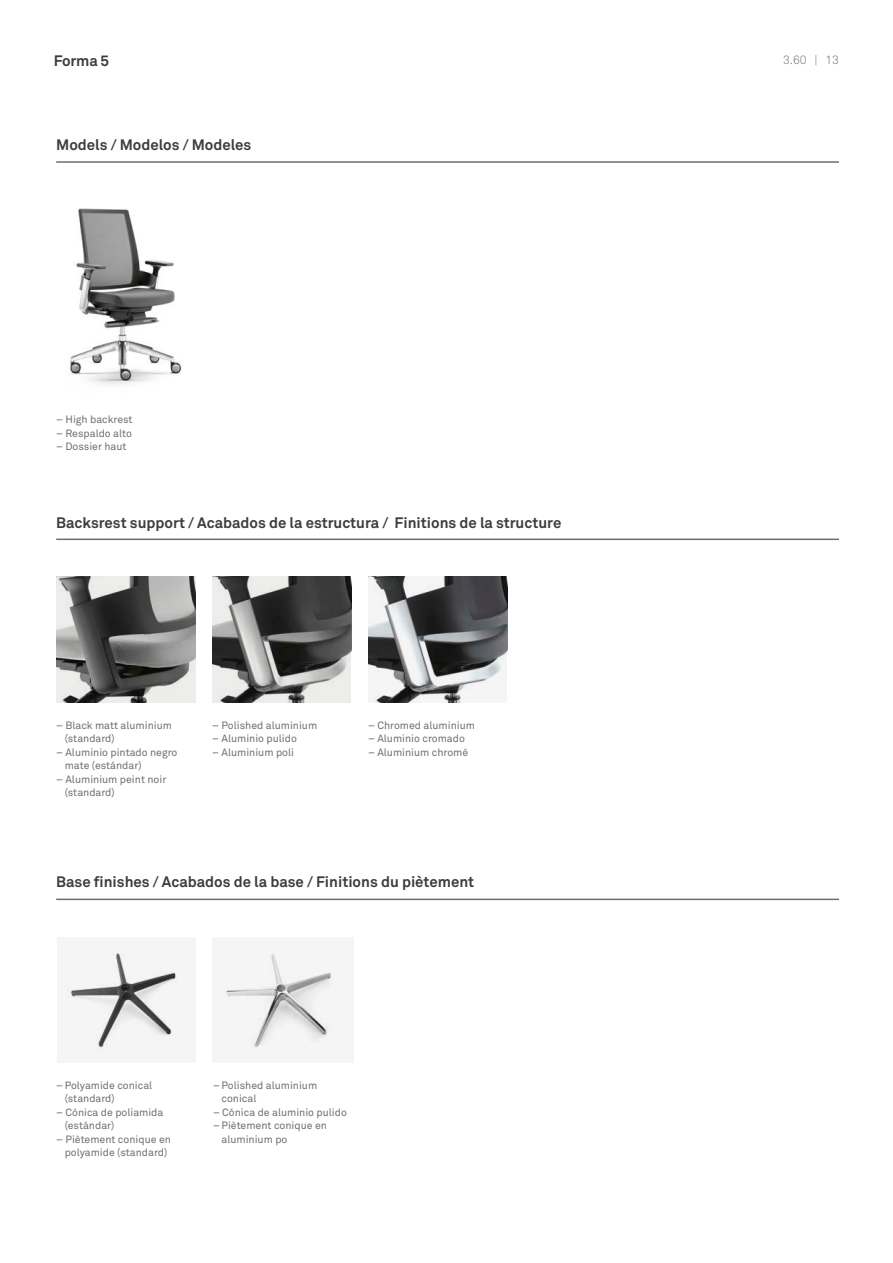
<style>
.page{position:relative;width:893px;height:1263px;background:#fff}
.page>*{position:absolute;margin:0;border:0;box-sizing:border-box;transform-origin:0 0}
.t1{font:700 15px "Akkurat";color:#3c3c3a}
.t2{font:300 12px "Akkurat";color:#6e6e6e}
.t3{font:10.5px/13.5px "Akkurat";color:#6e6e6e}
</style>
<div class="page">
<img style="left:70px;top:208px;width:112px;height:177px">
<hr style="left:56px;top:161px;width:783px;height:2px;background:#6e6e6e">
<hr style="left:56px;top:898px;width:783px;height:2px;background:#6e6e6e">
<hr style="left:56px;top:539px;width:783px;height:1px;background:#6e6e6e">
<div style="left:57px;top:937px;width:138px;height:125px;background:#f5f5f5"></div>
<img style="left:71px;top:953px;width:105px;height:95px">
<div style="left:212px;top:937px;width:142px;height:125px;background:#f5f5f5"></div>
<img style="left:226px;top:954px;width:105px;height:93px">
<img style="left:213px;top:576px;width:138px;height:126px">
<img style="left:56px;top:576px;width:139px;height:126px">
<img style="left:368px;top:576px;width:139px;height:126px">
<h1 class="t1" style="left:54px;top:51px;width:57px">Forma 5</h1>
<h1 class="t1" style="left:56px;top:135px;width:197px">Models / Modelos / Modeles</h1>
<p class="t3" style="left:56px;top:413px;width:78px">– High backrest</p>
<p class="t3" style="left:56px;top:426px;width:77px">– Respaldo alto</p>
<p class="t3" style="left:56px;top:440px;width:72px">– Dossier haut</p>
<h1 class="t1" style="left:56px;top:513px;width:507px">Backsrest support / Acabados de la estructura / Finitions de la structure</h1>
<p class="t3" style="left:65px;top:718px;width:109px;text-indent:-9px">– Black matt aluminium (standard)</p>
<p class="t3" style="left:65px;top:745px;width:114px;text-indent:-9px">– Aluminio pintado negro mate (estándar)</p>
<p class="t3" style="left:65px;top:772px;width:103px;text-indent:-9px">– Aluminium peint noir (standard)</p>
<p class="t3" style="left:212px;top:718px;width:107px">– Polished aluminium</p>
<p class="t3" style="left:212px;top:731px;width:86px">– Aluminio pulido</p>
<p class="t3" style="left:212px;top:745px;width:83px">– Aluminium poli</p>
<p class="t3" style="left:368px;top:718px;width:108px">– Chromed aluminium</p>
<p class="t3" style="left:368px;top:731px;width:98px">– Aluminio cromado</p>
<p class="t3" style="left:368px;top:745px;width:102px">– Aluminium chromé</p>
<h1 class="t1" style="left:56px;top:873px;width:420px">Base finishes / Acabados de la base / Finitions du piètement</h1>
<p class="t3" style="left:65px;top:1078px;width:89px;text-indent:-9px">–Polyamide conical (standard)</p>
<p class="t3" style="left:65px;top:1105px;width:100px;text-indent:-9px">– Cónica de poliamida (estándar)</p>
<p class="t3" style="left:56px;top:1132px;width:116px;text-align:center">– Piètement conique en polyamide (standard)</p>
<p class="t3" style="left:221px;top:1078px;width:97px;text-indent:-9px">– Polished aluminium conical</p>
<p class="t3" style="left:213px;top:1105px;width:135px">– Cónica de aluminio pulido</p>
<p class="t3" style="left:221px;top:1118px;width:107px;text-indent:-9px">– Piètement conique en aluminium po</p>
<p class="t2" style="left:783px;top:52px;width:57px">3.60 | 13</p>
</div>
